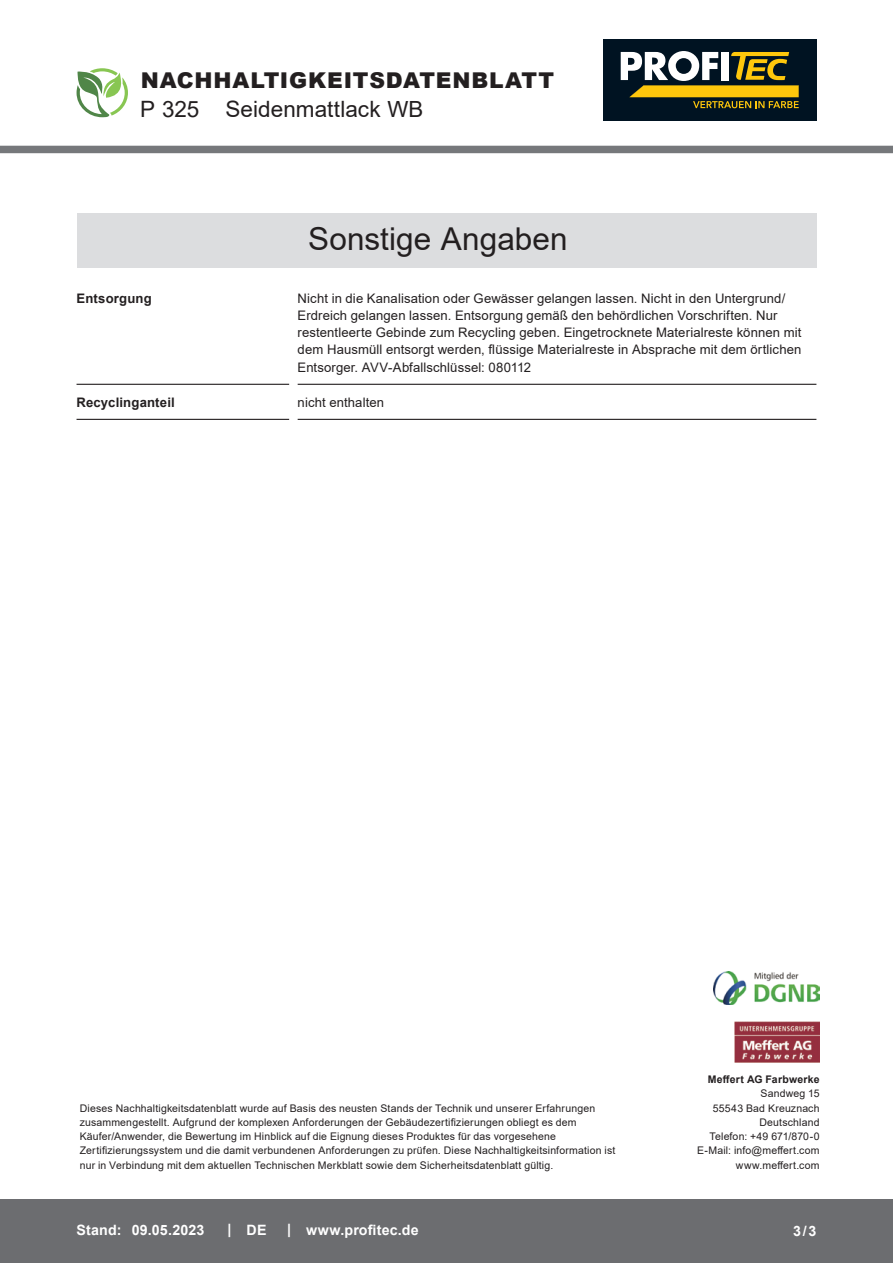
<style>
.page{position:relative;width:893px;height:1263px;background:#fff}
.page>*{position:absolute;margin:0;border:0;box-sizing:border-box;transform-origin:0 0}
.CB_AF_Kapitel_Uebers{font:31.5px "Arial";letter-spacing:.005em;color:#231f20}
.CB_AF_Kopf_Produktna{font:22.5px "Arial";letter-spacing:.005em;color:#231f20}
.CB_AF_Kopf_TM{font:900 21.75px "Arial";letter-spacing:.04em;color:#231f20}
.CB_AF_Fuß_Stand_link{font:700 14.25px "Arial";letter-spacing:.01em;color:#fff}
.CB_AF_Text_Standard{font:13.2px/17.2px "Arial";letter-spacing:.01em;color:#231f20}
.CB_AF_Abschnitt_Uebe{font:700 13.2px "Arial";letter-spacing:.01em;color:#231f20}
.CB_AF_Disclaimer{font:10.5px/14.2px "Arial";letter-spacing:.015em;color:#231f20}
.CB_AF_INVKB{font:10.5px/14.2px "Arial";letter-spacing:.015em;color:#231f20;text-align:right}
.s1{font-size:22.35px}
.s2{font-weight:700}
</style>
<div class="page">
<div style="left:0;top:146px;width:893px;height:7px;background:#76787b"></div>
<div style="left:0;top:1199px;width:893px;height:64px;background:#6c6d70"></div>
<svg style="left:77px;top:68px;width:51px;height:49px"></svg>
<img style="left:713px;top:972px;width:107px;height:33px">
<img style="left:735px;top:1022px;width:85px;height:41px">
<div style="left:77px;top:213px;width:739px;height:54px;background:#dcdddf"></div>
<hr style="left:77px;top:384px;width:212px;height:1px;background:#231f20">
<hr style="left:298px;top:384px;width:518px;height:1px;background:#231f20">
<hr style="left:77px;top:419px;width:212px;height:1px;background:#231f20">
<hr style="left:298px;top:419px;width:518px;height:1px;background:#231f20">
<div style="left:603px;top:39px;width:213px;height:81px;background:#001322"></div>
<svg style="left:621px;top:51px;width:178px;height:57px"></svg>
<p class="CB_AF_Kopf_TM" style="left:141px;top:65px;width:415px">NACHHALTIGKEITSDATENBLATT</p>
<p class="CB_AF_Kopf_Produktna" style="left:140px;top:94px;width:61px">P 325</p>
<p class="CB_AF_Kopf_Produktna" style="left:225px;top:94px;width:199px">Seidenmattlack <span class="s1">WB</span></p>
<p class="CB_AF_Kapitel_Uebers" style="left:308px;top:218px;width:261px">Sonstige Angaben</p>
<p class="CB_AF_Abschnitt_Uebe" style="left:77px;top:289px;width:77px">Entsorgung</p>
<p class="CB_AF_Text_Standard" style="left:298px;top:289px;width:505px">Nicht in die Kanalisation oder Gewässer gelangen lassen. Nicht in den Untergrund/ Erdreich gelangen lassen. Entsorgung gemäß den behördlichen Vorschriften. Nur restentleerte Gebinde zum Recycling geben. Eingetrocknete Materialreste können mit dem Hausmüll entsorgt werden, flüssige Materialreste in Absprache mit dem örtlichen Entsorger. AVV-Abfallschlüssel: 080112</p>
<p class="CB_AF_Abschnitt_Uebe" style="left:77px;top:393px;width:100px">Recyclinganteil</p>
<p class="CB_AF_Text_Standard" style="left:298px;top:393px;width:88px">nicht enthalten</p>
<p class="CB_AF_Disclaimer" style="left:80px;top:1101px;width:537px">Dieses Nachhaltigkeitsdatenblatt wurde auf Basis des neusten Stands der Technik und unserer Erfahrungen zusammengestellt. Aufgrund der komplexen Anforderungen der Gebäudezertifizierungen obliegt es dem Käufer/Anwender, die Bewertung im Hinblick auf die Eignung dieses Produktes für das vorgesehene Zertifizierungssystem und die damit verbundenen Anforderungen zu prüfen. Diese Nachhaltigkeitsinformation ist nur in Verbindung mit dem aktuellen Technischen Merkblatt sowie dem Sicherheitsdatenblatt gültig.</p>
<p class="CB_AF_Fuß_Stand_link" style="left:77px;top:1220px;width:46px">Stand:</p>
<p class="CB_AF_Fuß_Stand_link" style="left:132px;top:1220px;width:74px">09.05.2023</p>
<p class="CB_AF_Fuß_Stand_link" style="left:228px;top:1219px;width:5px">|</p>
<p class="CB_AF_Fuß_Stand_link" style="left:247px;top:1220px;width:21px">DE</p>
<p class="CB_AF_Fuß_Stand_link" style="left:287px;top:1219px;width:5px">|</p>
<p class="CB_AF_Fuß_Stand_link" style="left:306px;top:1220px;width:114px">www.profitec.de</p>
<p class="CB_AF_INVKB" style="left:697px;top:1072px;width:124px"><span class="s2">Meffert AG Farbwerke<br></span>Sandweg 15<br>55543 Bad Kreuznach<br>Deutschland<br>Telefon: +49 671/870-0<br>E-Mail: info@meffert.com www.meffert.com</p>
<h3 class="CB_AF_Fuß_Stand_link" style="left:793px;top:1221px;width:25px">3/3</h3>
</div>
